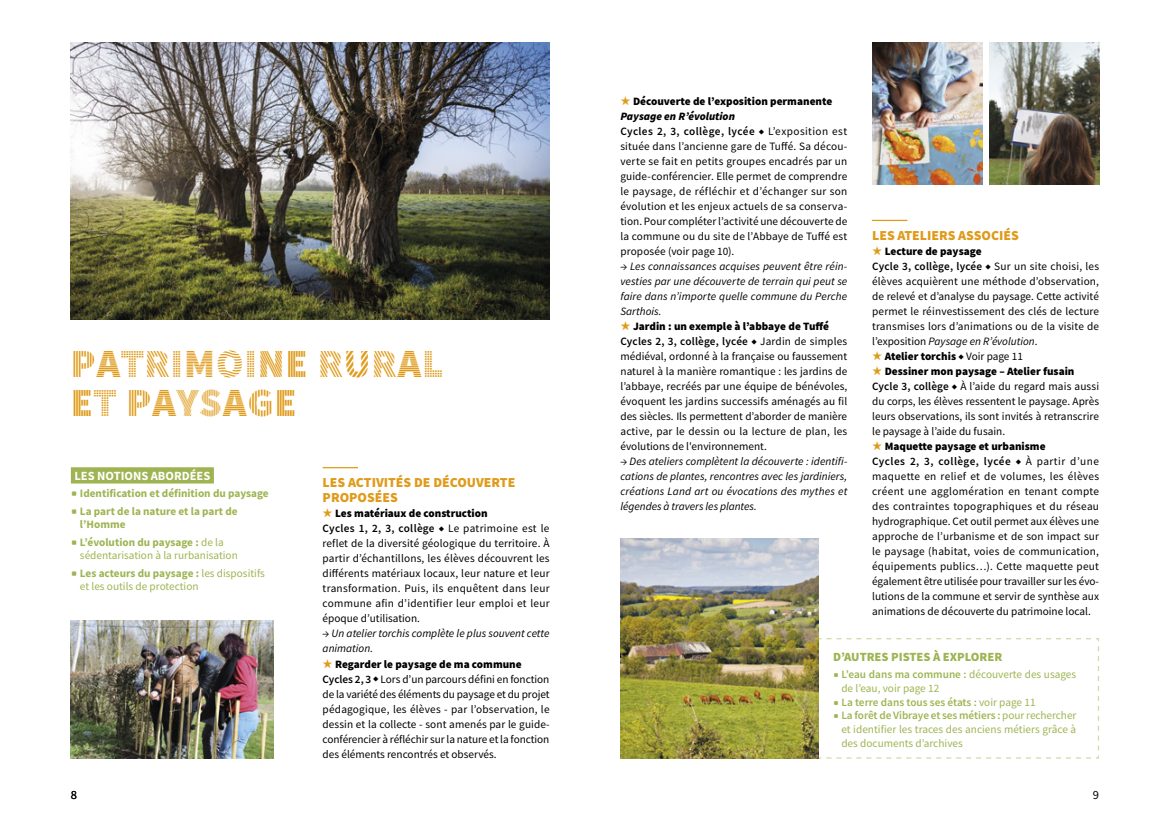
<style>
.page{position:relative;width:1170px;height:826px;background:#fff}
.page>*{position:absolute;margin:0;border:0;box-sizing:border-box;transform-origin:0 0}
.t1{font:40px/38.8px "Source Sans Pro DISPLAY";letter-spacing:.02em;color:#df9b1b}
.t2{font:900 13.75px/15px "Source Sans Pro";color:#df9b1b}
.t3{font:900 12.5px "Source Sans Pro";color:#9eb452}
.t4{font:700 12.5px "Source Sans Pro";color:#fff}
.t5{font:12.5px "Source Sans Pro";color:#000}
.t6{font:11.25px/15px "Source Sans Pro";letter-spacing:.01em;color:#000}
.t7{font:italic 11.25px/15px "Source Sans Pro";color:#000;text-align:justify}
.t8{font:11.25px/13.8px "Source Sans Pro";color:#9eb452}
.t9{font:700 11.25px/17.2px "Source Sans Pro";color:#9eb452}
.t10{font:900 11.25px "Source Sans Pro";color:#000}
.s1{font-weight:400}
.s2{font-weight:700}
.s3{color:#df9b1b}
.s4{font-weight:900}
.s5{font-weight:600}
.s6{font-weight:900;font-size:6.25px}
.s7{font-weight:900;font-style:italic}
.s8{font-style:italic}
.s9{font-size:6.25px}
</style>
<div class="page">
<img style="left:71px;top:43px;width:478px;height:276px">
<img style="left:872px;top:43px;width:109px;height:141px">
<div style="left:71px;top:467px;width:143px;height:16px;background:#9eb452"></div>
<img style="left:989px;top:43px;width:109px;height:141px">
<hr style="left:322px;top:467px;width:36px;height:1px;background:#df9b1b">
<hr style="left:871px;top:220px;width:36px;height:1px;background:#df9b1b">
<img style="left:620px;top:539px;width:199px;height:219px">
<img style="left:71px;top:620px;width:202px;height:138px">
<svg style="left:807px;top:637px;width:292px;height:122px"></svg>
<h1 class="t1" style="left:71px;top:346px;width:373px">PATRIMOINE RURAL<br>ET PAYSAGE</h1>
<p class="t4" style="left:74px;top:467px;width:137px">LES NOTIONS ABORDÉES</p>
<p class="t9" style="left:80px;top:485px;width:190px">Identification et définition du paysage<br>La part de la nature et la part de</p>
<p class="t9" style="left:80px;top:516px;width:145px">l’Homme<br>L’évolution du paysage : <span class="s1">de la</span></p>
<p class="t8" style="left:80px;top:547px;width:186px;line-height:17.2px">sédentarisation à la rurbanisation<br><span class="s2">Les acteurs du paysage :</span> les dispositifs</p>
<p class="t8" style="left:80px;top:579px;width:120px">et les outils de protection</p>
<p class="t2" style="left:322px;top:475px;width:194px">LES ACTIVITÉS DE DÉCOUVERTE<br>PROPOSÉES</p>
<p class="t6" style="left:322px;top:506px;width:228px"><span class="s3">★</span> <span class="s4">Les matériaux de construction<br></span><span class="s5">Cycles 1, 2, 3, collège</span> <span class="s6">◆</span> Le patrimoine est le reflet de la diversité géologique du territoire. À partir d’échantillons, les élèves découvrent les différents matériaux locaux, leur nature et leur transformation. Puis, ils enquêtent dans leur commune afin d’identifier leur emploi et leur époque d’utilisation.</p>
<p class="t7" style="left:322px;top:626px;width:228px">→ Un atelier torchis complète le plus souvent cette animation.</p>
<p class="t6" style="left:322px;top:656px;width:228px"><span class="s3">★</span> <span class="s4">Regarder le paysage de ma commune </span><span class="s5">Cycles 2, 3</span> <span class="s6">◆</span> Lors d’un parcours défini en fonction de la variété des éléments du paysage et du projet pédagogique, les élèves - par l’observation, le dessin et la collecte - sont amenés par le guide&shy;conférencier à réfléchir sur la nature et la fonction des éléments rencontrés et observés.</p>
<p class="t6" style="left:620px;top:93px;width:228px"><span class="s3">★</span> <span class="s4">Découverte de l’exposition permanente </span><span class="s7">Paysage en R’évolution<br></span><span class="s5">Cycles 2, 3, collège, lycée</span> <span class="s6">◆</span> L’exposition est située dans l’ancienne gare de Tuffé. Sa décou&shy;verte se fait en petits groupes encadrés par un guide-conférencier. Elle permet de comprendre le paysage, de réfléchir et d’échanger sur son évolution et les enjeux actuels de sa conserva&shy;tion. Pour compléter l’activité une découverte de la commune ou du site de l’Abbaye de Tuffé est proposée (voir page 10).</p>
<p class="t7" style="left:620px;top:258px;width:228px">→ Les connaissances acquises peuvent être réin&shy;vesties par une découverte de terrain qui peut se faire dans n’importe quelle commune du Perche Sarthois.</p>
<p class="t6" style="left:620px;top:318px;width:228px"><span class="s3">★</span> <span class="s4">Jardin : un exemple à l’abbaye de Tuffé </span><span class="s5">Cycles 2, 3, collège, lycée</span> <span class="s6">◆</span> Jardin de simples médiéval, ordonné à la française ou faussement naturel à la manière romantique : les jardins de l’abbaye, recréés par une équipe de bénévoles, évoquent les jardins successifs aménagés au fil des siècles. Ils permettent d’aborder de manière active, par le dessin ou la lecture de plan, les évolutions de l'environnement.</p>
<p class="t7" style="left:620px;top:453px;width:228px">→ Des ateliers complètent la découverte : identifi&shy;cations de plantes, rencontres avec les jardiniers, créations Land art ou évocations des mythes et légendes à travers les plantes.</p>
<p class="t2" style="left:872px;top:227px;width:148px">LES ATELIERS ASSOCIÉS</p>
<p class="t6" style="left:872px;top:243px;width:228px"><span class="s3">★</span> <span class="s4">Lecture de paysage<br></span><span class="s5">Cycle 3, collège, lycée</span> <span class="s6">◆</span> Sur un site choisi, les élèves acquièrent une méthode d’observation, de relevé et d’analyse du paysage. Cette activité permet le réinvestissement des clés de lecture transmises lors d’animations ou de la visite de l’exposition <span class="s8">Paysage en R’évolution</span>.</p>
<p class="t10" style="left:872px;top:348px;width:152px"><span class="s3">★</span> Atelier torchis <span class="s9">◆</span> <span class="s1">Voir page 11</span></p>
<p class="t6" style="left:872px;top:363px;width:228px"><span class="s3">★</span> <span class="s4">Dessiner mon paysage – Atelier fusain </span><span class="s5">Cycle 3, collège</span> <span class="s6">◆</span> À l’aide du regard mais aussi du corps, les élèves ressentent le paysage. Après leurs observations, ils sont invités à retranscrire le paysage à l’aide du fusain.</p>
<p class="t6" style="left:872px;top:438px;width:228px"><span class="s3">★</span> <span class="s4">Maquette paysage et urbanisme<br></span><span class="s5">Cycles 2, 3, collège, lycée</span> <span class="s6">◆</span> À partir d’une maquette en relief et de volumes, les élèves créent une agglomération en tenant compte des contraintes topographiques et du réseau hydrographique. Cet outil permet aux élèves une approche de l’urbanisme et de son impact sur le paysage (habitat, voies de communication, équipements publics…). Cette maquette peut également être utilisée pour travailler sur les évo&shy;lutions de la commune et servir de synthèse aux animations de découverte du patrimoine local.</p>
<p class="t3" style="left:833px;top:648px;width:170px">D’AUTRES PISTES À EXPLORER</p>
<p class="t8" style="left:841px;top:667px;width:236px"><span class="s5">L’eau dans ma commune :</span> découverte des usages de l’eau, voir page 12<br><span class="s5">La terre dans tous ses états :</span> voir page 11<br><span class="s5">La forêt de Vibraye et ses métiers :</span> pour rechercher et identifier les traces des anciens métiers grâce à des documents d’archives</p>
<p class="t5" style="left:71px;top:787px;width:8px">8</p>
<p class="t5" style="left:1092px;top:787px;width:8px">9</p>
</div>
